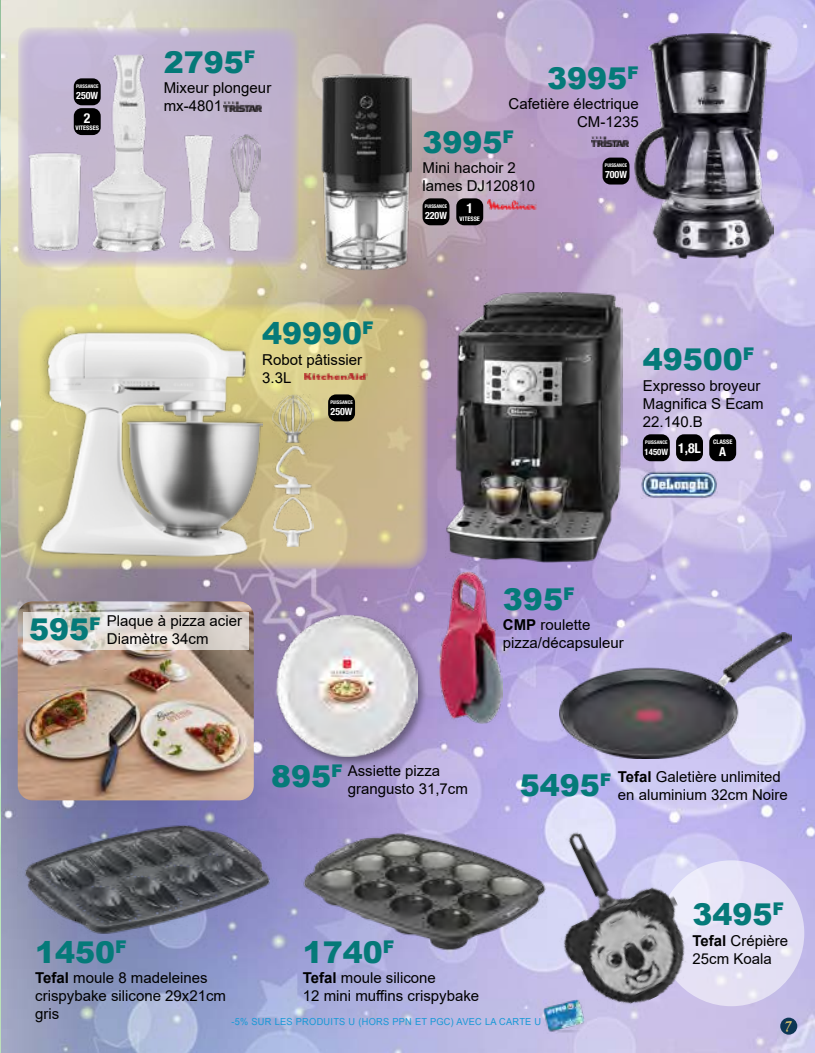
<style>
.page{position:relative;width:815px;height:1053px;background:#fff}
.page>*{position:absolute;margin:0;border:0;box-sizing:border-box;transform-origin:0 0}
.t1{font:900 30px "Arial";color:#057a79}
.t2{font:900 17.5px "Arial";color:#057a79}
.t3{font:15px/18px "Arial";color:#000}
.t4{font:15px "Parma Petit Heavy Swinging";color:#d9c26b}
.t5{font:700 condensed 13.75px "Helvetica Neue LT Std";color:#fff}
.t6{font:700 condensed 12.5px "Helvetica Neue LT Std";color:#fff}
.t7{font:700 condensed 10px "Helvetica Neue LT Std";color:#fff}
.t8{font:9.62px "Arial Narrow";letter-spacing:.025em;color:#1698d6;scale:1.16 1}
.t9{font:700 condensed 8.75px "Helvetica Neue LT Std";color:#fff}
.t10{font:700 condensed 6.25px "Helvetica Neue LT Std";color:#fff}
.t11{font:700 condensed 5px "Helvetica Neue LT Std";color:#fff}
.s1{font-weight:700}
</style>
<div class="page">
<img style="left:0;top:0;width:815px;height:1052px">
<img style="left:543px;top:1024px;width:41px;height:9px">
<svg style="left:18px;top:304px;width:410px;height:265px;background:#cfbf8c"></svg>
<svg style="left:18px;top:27px;width:281px;height:241px;background:#c5b9ca"></svg>
<div style="left:658px;top:860px;width:146px;height:146px;background:#e3dff5;border-radius:50%"></div>
<div style="left:780px;top:1017px;width:17px;height:17px;background:#0d3755;border-radius:50%"></div>
<img style="left:18px;top:601px;width:236px;height:199px">
<svg style="left:23px;top:612px;width:226px;height:37px;background:#ddd8d2"></svg>
<img style="left:439px;top:571px;width:64px;height:152px">
<div style="left:275px;top:613px;width:154px;height:154px;background:#000;opacity:.37"></div>
<img style="left:276px;top:614px;width:141px;height:142px">
<img style="left:18px;top:817px;width:258px;height:122px">
<img style="left:302px;top:828px;width:217px;height:122px">
<img style="left:560px;top:632px;width:231px;height:126px">
<img style="left:519px;top:804px;width:190px;height:220px">
<div style="left:423px;top:198px;width:26px;height:27px;background:#000;border-radius:8px"></div>
<div style="left:643px;top:434px;width:27px;height:27px;background:#000;border-radius:8px"></div>
<div style="left:328px;top:394px;width:27px;height:27px;background:#000;border-radius:8px"></div>
<div style="left:456px;top:198px;width:27px;height:27px;background:#000;border-radius:8px"></div>
<div style="left:676px;top:434px;width:27px;height:27px;background:#000;border-radius:8px"></div>
<div style="left:709px;top:434px;width:27px;height:27px;background:#000;border-radius:8px"></div>
<img style="left:304px;top:373px;width:64px;height:6px">
<img style="left:591px;top:136px;width:37px;height:10px">
<img style="left:488px;top:199px;width:49px;height:10px">
<div style="left:32px;top:324px;width:232px;height:236px;background:#000;opacity:.21"></div>
<img style="left:40px;top:331px;width:223px;height:225px">
<img style="left:273px;top:394px;width:41px;height:152px">
<img style="left:29px;top:54px;width:232px;height:198px">
<div style="left:74px;top:78px;width:27px;height:27px;background:#000;border-radius:8px"></div>
<div style="left:603px;top:158px;width:26px;height:26px;background:#000;border-radius:8px"></div>
<div style="left:74px;top:108px;width:27px;height:27px;background:#000;border-radius:8px"></div>
<img style="left:635px;top:34px;width:138px;height:225px">
<img style="left:445px;top:291px;width:178px;height:272px">
<img style="left:641px;top:470px;width:76px;height:28px">
<img style="left:321px;top:73px;width:91px;height:197px">
<p class="t11" style="left:76px;top:83px;width:24px">PUISSANCE</p>
<p class="t7" style="left:76px;top:90px;width:23px">250W</p>
<p class="t5" style="left:84px;top:109px;width:8px">2</p>
<p class="t10" style="left:75px;top:124px;width:25px">VITESSES</p>
<h1 class="t1" style="left:164px;top:40px;width:93px">2795<sup>F</sup></h1>
<p class="t3" style="left:164px;top:79px;width:109px">Mixeur plongeur mx-4801</p>
<h1 class="t1" style="left:262px;top:312px;width:113px">49990<sup>F</sup></h1>
<p class="t3" style="left:262px;top:350px;width:102px">Robot pâtissier<br>3.3L</p>
<p class="t11" style="left:330px;top:399px;width:24px">PUISSANCE</p>
<p class="t7" style="left:331px;top:405px;width:23px">250W</p>
<h1 class="t1" style="left:547px;top:56px;width:93px">3995<sup>F</sup></h1>
<p class="t3" style="left:509px;top:95px;width:132px;text-align:right">Cafetière électrique<br>CM-1235</p>
<h1 class="t1" style="left:423px;top:121px;width:93px">3995<sup>F</sup></h1>
<p class="t3" style="left:423px;top:159px;width:114px">Mini hachoir 2 lames DJ120810</p>
<p class="t11" style="left:425px;top:203px;width:24px">PUISSANCE</p>
<p class="t7" style="left:425px;top:210px;width:23px">220W</p>
<p class="t5" style="left:466px;top:200px;width:8px">1</p>
<p class="t10" style="left:460px;top:214px;width:22px">VITESSE</p>
<p class="t11" style="left:605px;top:162px;width:24px">PUISSANCE</p>
<p class="t7" style="left:605px;top:169px;width:23px">700W</p>
<h1 class="t1" style="left:643px;top:338px;width:113px">49500<sup>F</sup></h1>
<p class="t3" style="left:643px;top:376px;width:122px">Expresso broyeur<br>Magnifica S Ecam<br>22.140.B</p>
<p class="t11" style="left:645px;top:439px;width:24px">PUISSANCE</p>
<p class="t9" style="left:645px;top:447px;width:25px">1450W</p>
<p class="t5" style="left:678px;top:439px;width:24px">1,8L</p>
<p class="t10" style="left:713px;top:438px;width:21px">CLASSE</p>
<p class="t6" style="left:719px;top:443px;width:8px">A</p>
<p class="t3" style="left:29px;top:612px;width:214px;text-indent:78px">Plaque à pizza acier<br><sup>595</sup> Diamètre 34cm</p>
<p class="t2" style="left:89px;top:610px;width:13px">F</p>
<h1 class="t1" style="left:503px;top:577px;width:73px">395<sup>F</sup></h1>
<p class="t3" style="left:503px;top:616px;width:122px"><span class="s1">CMP</span> roulette pizza/décapsuleur</p>
<h1 class="t1" style="left:35px;top:930px;width:93px">1450<sup>F</sup></h1>
<h1 class="t1" style="left:271px;top:754px;width:73px">895<sup>F</sup></h1>
<p class="t3" style="left:348px;top:761px;width:122px">Assiette pizza grangusto 31,7cm</p>
<h1 class="t1" style="left:303px;top:930px;width:93px">1740<sup>F</sup></h1>
<p class="t3" style="left:520px;top:767px;width:270px;text-indent:98px"><span class="s1">Tefal</span> Galetière unlimited<br><sup>5495</sup> en aluminium 32cm Noire</p>
<p class="t2" style="left:600px;top:766px;width:13px">F</p>
<h1 class="t1" style="left:693px;top:892px;width:93px">3495<sup>F</sup></h1>
<p class="t3" style="left:693px;top:931px;width:97px"><span class="s1">Tefal</span> Crépière<br>25cm Koala</p>
<p class="t3" style="left:35px;top:968px;width:192px"><span class="s1">Tefal</span> moule 8 madeleines crispybake silicone 29x21cm gris</p>
<p class="t3" style="left:303px;top:968px;width:178px"><span class="s1">Tefal</span> moule silicone<br>12 mini muffins crispybake</p>
<p class="t8" style="left:231px;top:1014px;width:269px">-5% SUR LES PRODUITS U (HORS PPN ET PGC) AVEC LA CARTE U</p>
<p class="t4" style="left:785px;top:1015px;width:9px">7</p>
</div>
